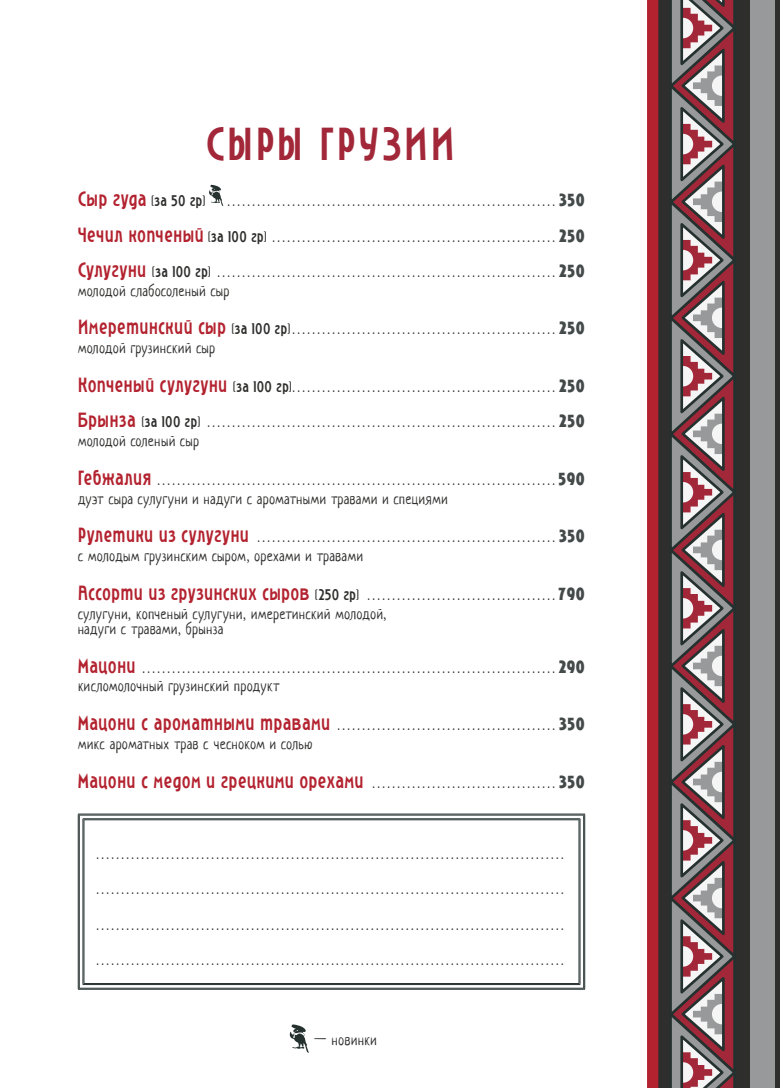
<style>
.page{position:relative;width:780px;height:1088px;background:#fff}
.page>*{position:absolute;margin:0;border:0;box-sizing:border-box;transform-origin:0 0}
.раздел{font:45px "Roslyn Gothic";letter-spacing:.04em;color:#a22739;scale:.9 1}
.описание{font:15px/15px "Neucha";letter-spacing:.055em;color:#2e2e2d;scale:.9 1}
.позиция{font:15px "Roslyn Gothic";color:#2e2e2d;scale:.9 1}
.позиция-2{font:12.5px "Roslyn Gothic";color:#2e2e2d;scale:.9 1}
.позиция_в_рамке{font:12.5px "Roslyn Gothic";color:#2e2e2d;scale:.9 1}
.s1{font-size:20px;color:#b3222f}
.s2{font-family:"Roslyn Gothic Medium DG";font-size:17.5px;color:#444a49}
.s3{font-size:15px}
</style>
<div class="page">
<svg style="left:647px;top:0;width:133px;height:1088px;background:#712a30"></svg>
<svg style="left:666px;top:0;width:72px;height:1088px;background:#866b6f"></svg>
<div style="left:749px;top:0;width:25px;height:1088px;background:#97999a"></div>
<svg style="left:290px;top:1024px;width:19px;height:29px"></svg>
<svg style="left:209px;top:185px;width:14px;height:21px"></svg>
<svg style="left:82px;top:820px;width:1px;height:163px"></svg>
<svg style="left:580px;top:820px;width:1px;height:163px"></svg>
<svg style="left:80px;top:983px;width:503px;height:5px"></svg>
<hr style="left:78px;top:814px;width:507px;height:1px;background:#25312f">
<hr style="left:79px;top:815px;width:505px;height:1px;background:#25312f">
<hr style="left:83px;top:818px;width:497px;height:1px;background:#25312f">
<hr style="left:84px;top:819px;width:495px;height:1px;background:#25312f">
<hr style="left:78px;top:814px;width:1px;height:175px;background:#25312f">
<hr style="left:79px;top:815px;width:1px;height:173px;background:#25312f">
<hr style="left:83px;top:819px;width:1px;height:165px;background:#25312f">
<hr style="left:84px;top:820px;width:1px;height:163px;background:#25312f">
<hr style="left:578px;top:820px;width:1px;height:163px;background:#25312f">
<hr style="left:579px;top:819px;width:1px;height:165px;background:#25312f">
<hr style="left:583px;top:815px;width:1px;height:173px;background:#25312f">
<hr style="left:584px;top:814px;width:1px;height:175px;background:#25312f">
<hr style="left:84px;top:983px;width:495px;height:1px;background:#25312f">
<hr style="left:83px;top:984px;width:497px;height:1px;background:#25312f">
<hr style="left:79px;top:988px;width:505px;height:1px;background:#25312f">
<hr style="left:78px;top:989px;width:507px;height:1px;background:#25312f">
<p class="раздел" style="left:206px;top:120px;width:279px">СЫРЫ ГРУЗИИ</p>
<p class="позиция" style="left:78px;top:193px;width:143px"><span class="s1">Сыр гуда</span> (за 50 гр)</p>
<p class="позиция-2" style="left:228px;top:195px;width:398px">. . . . . . . . . . . . . . . . . . . . . . . . . . . . . . . . . . . . . . . . . . . . . . . . . . . . . . . . . . . . . . . . . . <span class="s2">350</span></p>
<p class="позиция-2" style="left:78px;top:231px;width:564px"><span class="s1">Чечил копченый</span> <span class="s3">(за 100 гр)</span> . . . . . . . . . . . . . . . . . . . . . . . . . . . . . . . . . . . . . . . . . . . . . . . . . . . . . . . . . <span class="s2">250</span></p>
<p class="позиция-2" style="left:78px;top:266px;width:564px"><span class="s1">Сулугуни</span> <span class="s3">(за 100 гр)</span> . . . . . . . . . . . . . . . . . . . . . . . . . . . . . . . . . . . . . . . . . . . . . . . . . . . . . . . . . . . . . . . . . . . . <span class="s2">250</span></p>
<p class="описание" style="left:78px;top:283px;width:170px">молодой слабосоленый сыр</p>
<p class="позиция-2" style="left:78px;top:323px;width:564px"><span class="s1">Имеретинский сыр</span> <span class="s3">(за 100 гр)</span> . . . . . . . . . . . . . . . . . . . . . . . . . . . . . . . . . . . . . . . . . . . . . . . . . . . . . <span class="s2">250</span></p>
<p class="описание" style="left:78px;top:341px;width:153px">молодой грузинский сыр</p>
<p class="позиция-2" style="left:78px;top:381px;width:564px"><span class="s1">Копченый сулугуни</span> <span class="s3">(за 100 гр)</span> . . . . . . . . . . . . . . . . . . . . . . . . . . . . . . . . . . . . . . . . . . . . . . . . . . . . . <span class="s2">250</span></p>
<p class="позиция-2" style="left:78px;top:416px;width:564px"><span class="s1">Брынза</span> <span class="s3">(за 100 гр)</span> . . . . . . . . . . . . . . . . . . . . . . . . . . . . . . . . . . . . . . . . . . . . . . . . . . . . . . . . . . . . . . . . . . . . . . <span class="s2">250</span></p>
<p class="описание" style="left:78px;top:434px;width:136px">молодой соленый сыр</p>
<p class="позиция-2" style="left:78px;top:474px;width:564px"><span class="s1">Гебжалия</span> . . . . . . . . . . . . . . . . . . . . . . . . . . . . . . . . . . . . . . . . . . . . . . . . . . . . . . . . . . . . . . . . . . . . . . . . . . . . . . . . <span class="s2">590</span></p>
<p class="описание" style="left:78px;top:491px;width:412px">дуэт сыра сулугуни и надуги с ароматными травами и специями</p>
<p class="позиция-2" style="left:78px;top:531px;width:564px"><span class="s1">Рулетики из сулугуни</span> . . . . . . . . . . . . . . . . . . . . . . . . . . . . . . . . . . . . . . . . . . . . . . . . . . . . . . . . . . . . <span class="s2">350</span></p>
<p class="описание" style="left:78px;top:549px;width:318px">с молодым грузинским сыром, орехами и травами</p>
<p class="позиция-2" style="left:78px;top:589px;width:564px"><span class="s1">Ассорти из грузинских сыров</span> <span class="s3">(250 гр)</span> . . . . . . . . . . . . . . . . . . . . . . . . . . . . . . . . . . . . . . <span class="s2">790</span></p>
<p class="описание" style="left:78px;top:606px;width:344px">сулугуни, копченый сулугуни, имеретинский молодой, надуги с травами, брынза</p>
<p class="позиция-2" style="left:78px;top:661px;width:564px"><span class="s1">Мацони</span> . . . . . . . . . . . . . . . . . . . . . . . . . . . . . . . . . . . . . . . . . . . . . . . . . . . . . . . . . . . . . . . . . . . . . . . . . . . . . . . . . . . <span class="s2">290</span></p>
<p class="описание" style="left:78px;top:679px;width:225px">кисломолочный грузинский продукт</p>
<p class="позиция-2" style="left:78px;top:719px;width:564px"><span class="s1">Мацони с ароматными травами</span> . . . . . . . . . . . . . . . . . . . . . . . . . . . . . . . . . . . . . . . . . . . . <span class="s2">350</span></p>
<p class="описание" style="left:78px;top:736px;width:262px">микс ароматных трав с чесноком и солью</p>
<p class="позиция-2" style="left:78px;top:776px;width:564px"><span class="s1">Мацони с медом и грецкими орехами</span> . . . . . . . . . . . . . . . . . . . . . . . . . . . . . . . . . . . . . <span class="s2">350</span></p>
<p class="позиция_в_рамке" style="left:97px;top:848px;width:520px">. . . . . . . . . . . . . . . . . . . . . . . . . . . . . . . . . . . . . . . . . . . . . . . . . . . . . . . . . . . . . . . . . . . . . . . . . . . . . . . . . . . . . . . . . . . . . .</p>
<p class="позиция_в_рамке" style="left:97px;top:883px;width:520px">. . . . . . . . . . . . . . . . . . . . . . . . . . . . . . . . . . . . . . . . . . . . . . . . . . . . . . . . . . . . . . . . . . . . . . . . . . . . . . . . . . . . . . . . . . . . . .</p>
<p class="позиция_в_рамке" style="left:97px;top:919px;width:520px">. . . . . . . . . . . . . . . . . . . . . . . . . . . . . . . . . . . . . . . . . . . . . . . . . . . . . . . . . . . . . . . . . . . . . . . . . . . . . . . . . . . . . . . . . . . . . .</p>
<p class="позиция_в_рамке" style="left:97px;top:954px;width:520px">. . . . . . . . . . . . . . . . . . . . . . . . . . . . . . . . . . . . . . . . . . . . . . . . . . . . . . . . . . . . . . . . . . . . . . . . . . . . . . . . . . . . . . . . . . . . . .</p>
<p class="описание" style="left:314px;top:1033px;width:71px">— новинки</p>
</div>
